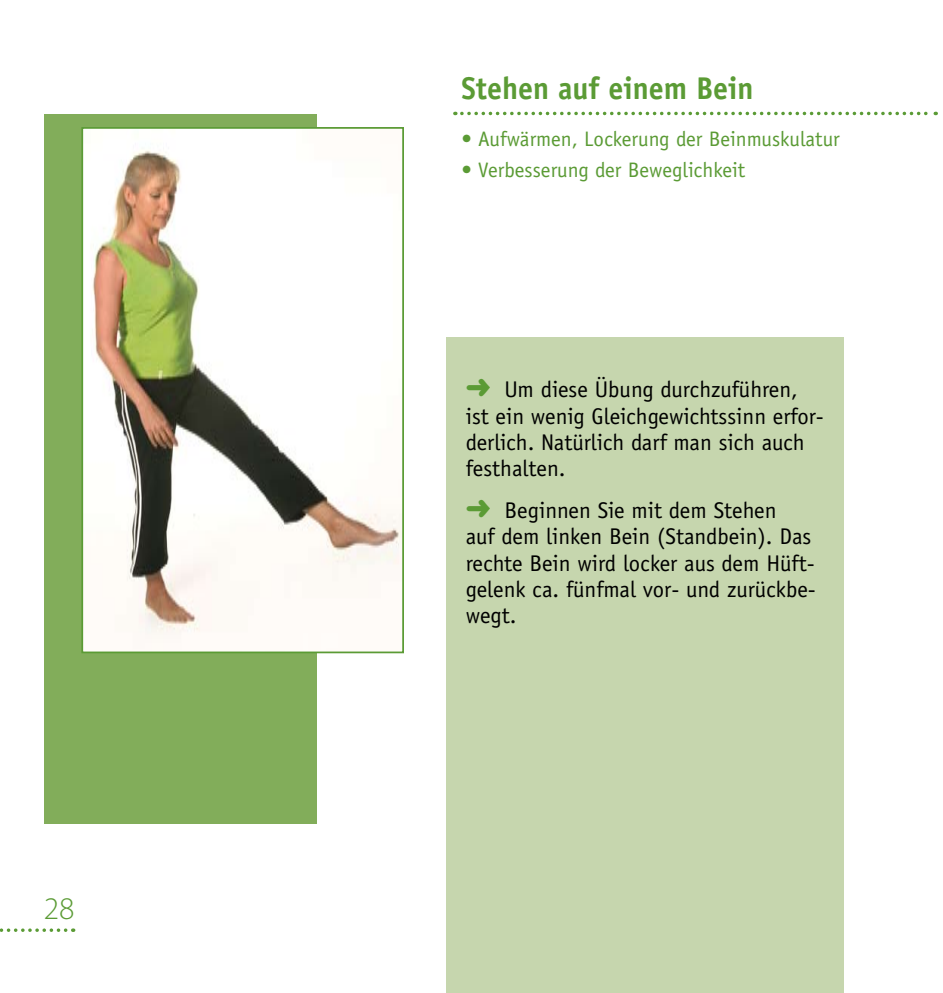
<style>
.page{position:relative;width:943px;height:993px;background:#fff}
.page>*{position:absolute;margin:0;border:0;box-sizing:border-box;transform-origin:0 0}
.t1{font:700 31.5px "Officina Sans";color:#5b9b35;scale:.95 1}
.t2{font:300 31.5px "Myriad Pro";color:#5b9b35}
.t3{font:22.75px/26.2px "Officina Sans";color:#000}
.t4{font:21px "Officina Sans";color:#5b9b35}
</style>
<div class="page">
<svg style="left:0;top:928px;width:66px;height:3px"></svg>
<div style="left:44px;top:114px;width:273px;height:709px;background:#82ad5a"></div>
<div style="left:446px;top:337px;width:397px;height:655px;background:#c6d6ae"></div>
<img style="left:84px;top:130px;width:317px;height:520px">
<div style="left:81px;top:127px;width:323px;height:526px;border:2px solid #5b9b35"></div>
<svg style="left:462px;top:112px;width:474px;height:3px"></svg>
<h1 class="t2" style="left:44px;top:889px;width:32px">28</h1>
<h1 class="t1" style="left:461px;top:69px;width:309px">Stehen auf einem Bein</h1>
<p class="t4" style="left:461px;top:126px;width:380px">• Aufwärmen, Lockerung der Beinmuskulatur</p>
<p class="t4" style="left:461px;top:158px;width:285px">• Verbesserung der Beweglichkeit</p>
<p class="t3" style="left:465px;top:376px;width:359px;text-indent:39px">Um diese Übung durchzuführen, ist ein wenig Gleichgewichtssinn erfor&shy;derlich. Natürlich darf man sich auch festhalten.</p>
<p class="t3" style="left:465px;top:497px;width:352px;text-indent:39px">Beginnen Sie mit dem Stehen<br>auf dem linken Bein (Standbein). Das rechte Bein wird locker aus dem Hüft&shy;gelenk ca. fünfmal vor- und zurückbe&shy;wegt.</p>
</div>
